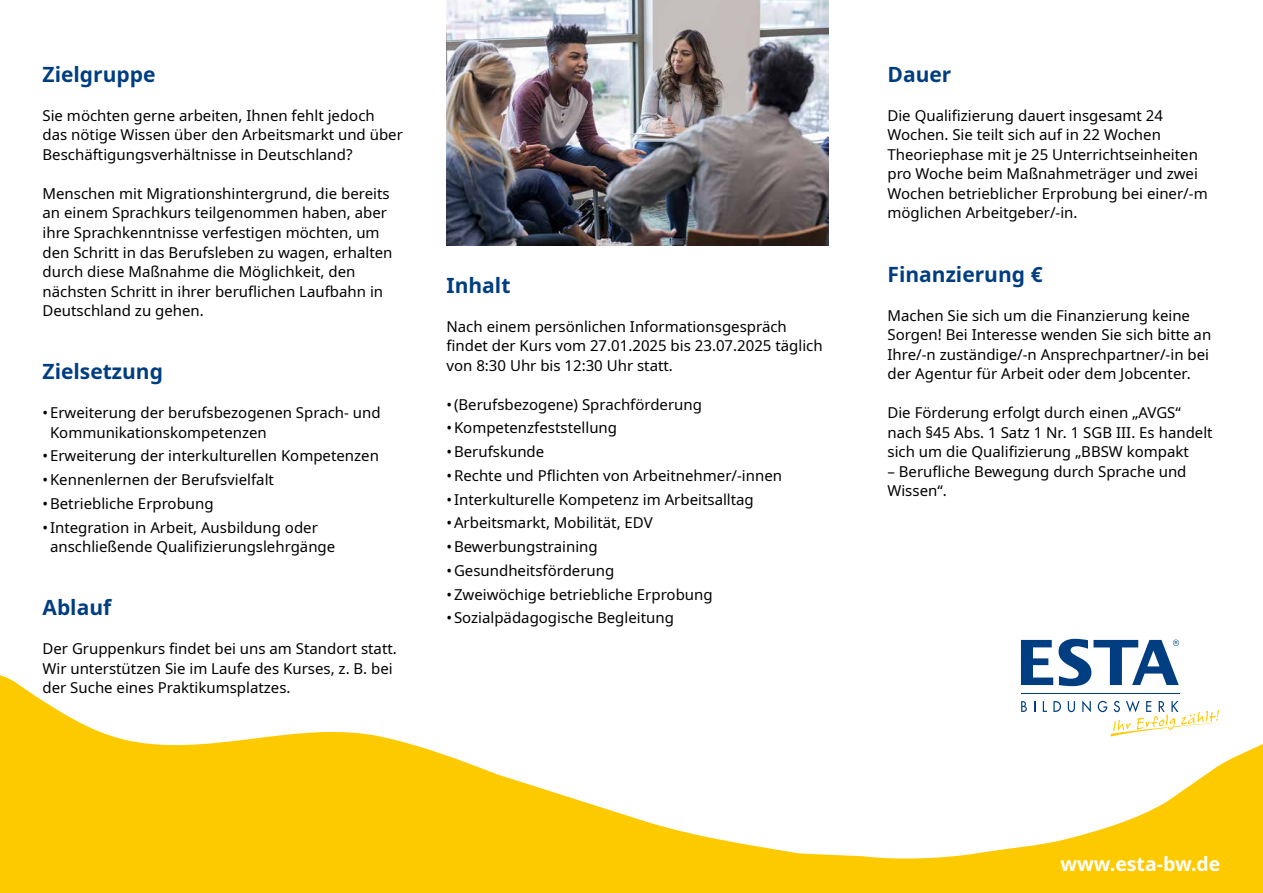
<style>
.page{position:relative;width:1263px;height:893px;background:#fff}
.page>*{position:absolute;margin:0;border:0;box-sizing:border-box;transform-origin:0 0}
.t1{font:700 21px "Noto Sans";color:#003e81}
.t2{font:700 19.5px "Noto Sans";color:#fff}
.t3{font:15px/19.5px "Noto Sans";color:#000}
</style>
<div class="page">
<svg style="left:0;top:675px;width:1263px;height:218px"></svg>
<img style="left:446px;top:0;width:383px;height:245px">
<svg style="left:1021px;top:701px;width:6px;height:11px"></svg>
<svg style="left:1043px;top:701px;width:4px;height:11px"></svg>
<svg style="left:1053px;top:701px;width:8px;height:11px"></svg>
<svg style="left:1068px;top:701px;width:7px;height:11px"></svg>
<svg style="left:1082px;top:700px;width:9px;height:12px"></svg>
<svg style="left:1021px;top:639px;width:158px;height:47px"></svg>
<svg style="left:1098px;top:701px;width:122px;height:35px"></svg>
<hr style="left:1021px;top:693px;width:158px;height:1px;background:#003e81">
<h1 class="t1" style="left:43px;top:60px;width:115px">Zielgruppe</h1>
<p class="t3" style="left:43px;top:106px;width:362px">Sie möchten gerne arbeiten, Ihnen fehlt jedoch das nötige Wissen über den Arbeitsmarkt und über<br>Beschäftigungsverhältnisse in Deutschland?</p>
<p class="t3" style="left:43px;top:184px;width:351px">Menschen mit Migrationshintergrund, die bereits an einem Sprachkurs teilgenommen haben, aber ihre Sprachkenntnisse verfestigen möchten, um den Schritt in das Berufsleben zu wagen, erhalten durch diese Maßnahme die Möglichkeit, den nächsten Schritt in ihrer beruflichen Laufbahn in Deutschland zu gehen.</p>
<h1 class="t1" style="left:43px;top:357px;width:122px">Zielsetzung</h1>
<p class="t3" style="left:50px;top:403px;width:332px;text-indent:-8px">• Erweiterung der berufsbezogenen Sprach- und<br>Kommunikationskompetenzen</p>
<p class="t3" style="left:43px;top:446px;width:338px">• Erweiterung der interkulturellen Kompetenzen</p>
<p class="t3" style="left:43px;top:470px;width:233px">• Kennenlernen der Berufsvielfalt</p>
<p class="t3" style="left:43px;top:494px;width:173px">• Betriebliche Erprobung</p>
<p class="t3" style="left:50px;top:518px;width:287px;text-indent:-8px">• Integration in Arbeit, Ausbildung oder anschließende Qualifizierungslehrgänge</p>
<h1 class="t1" style="left:43px;top:593px;width:70px">Ablauf</h1>
<p class="t3" style="left:43px;top:639px;width:356px">Der Gruppenkurs findet bei uns am Standort statt.<br>Wir unterstützen Sie im Laufe des Kurses, z. B. bei der Suche eines Praktikumsplatzes.</p>
<h1 class="t1" style="left:446px;top:270px;width:65px">Inhalt</h1>
<p class="t3" style="left:446px;top:317px;width:378px">Nach einem persönlichen Informationsgespräch findet der Kurs vom 27.01.2025 bis 23.07.2025 täglich von 8:30 Uhr bis 12:30 Uhr statt.</p>
<p class="t3" style="left:446px;top:395px;width:257px">• (Berufsbezogene) Sprachförderung</p>
<p class="t3" style="left:446px;top:418px;width:172px">• Kompetenzfeststellung</p>
<p class="t3" style="left:446px;top:442px;width:99px">• Berufskunde</p>
<p class="t3" style="left:446px;top:466px;width:337px">• Rechte und Pflichten von Arbeitnehmer/-innen</p>
<p class="t3" style="left:446px;top:490px;width:309px">• Interkulturelle Kompetenz im Arbeitsalltag</p>
<p class="t3" style="left:446px;top:513px;width:208px">• Arbeitsmarkt, Mobilität, EDV</p>
<p class="t3" style="left:446px;top:537px;width:153px">• Bewerbungstraining</p>
<p class="t3" style="left:446px;top:561px;width:169px">• Gesundheitsförderung</p>
<p class="t3" style="left:446px;top:585px;width:268px">• Zweiwöchige betriebliche Erprobung</p>
<p class="t3" style="left:446px;top:608px;width:229px">• Sozialpädagogische Begleitung</p>
<h1 class="t1" style="left:887px;top:60px;width:65px">Dauer</h1>
<p class="t3" style="left:887px;top:106px;width:322px">Die Qualifizierung dauert insgesamt 24<br>Wochen. Sie teilt sich auf in 22 Wochen Theoriephase mit je 25 Unterrichtseinheiten pro Woche beim Maßnahmeträger und zwei Wochen betrieblicher Erprobung bei einer/‑m möglichen Arbeitgeber/-in.</p>
<h1 class="t1" style="left:887px;top:259px;width:157px">Finanzierung €</h1>
<p class="t3" style="left:887px;top:306px;width:325px">Machen Sie sich um die Finanzierung keine Sorgen! Bei Interesse wenden Sie sich bitte an Ihre/-n zuständige/-n Ansprechpartner/-in bei der Agentur für Arbeit oder dem Jobcenter.</p>
<p class="t3" style="left:887px;top:403px;width:327px">Die Förderung erfolgt durch einen „AVGS“ nach §45 Abs. 1 Satz 1 Nr. 1 SGB III. Es handelt sich um die Qualifizierung „BBSW kompakt</p>
<p class="t3" style="left:887px;top:462px;width:300px">– Berufliche Bewegung durch Sprache und<br>Wissen“.</p>
<h2 class="t2" style="left:1060px;top:851px;width:161px">www.esta-bw.de</h2>
</div>
